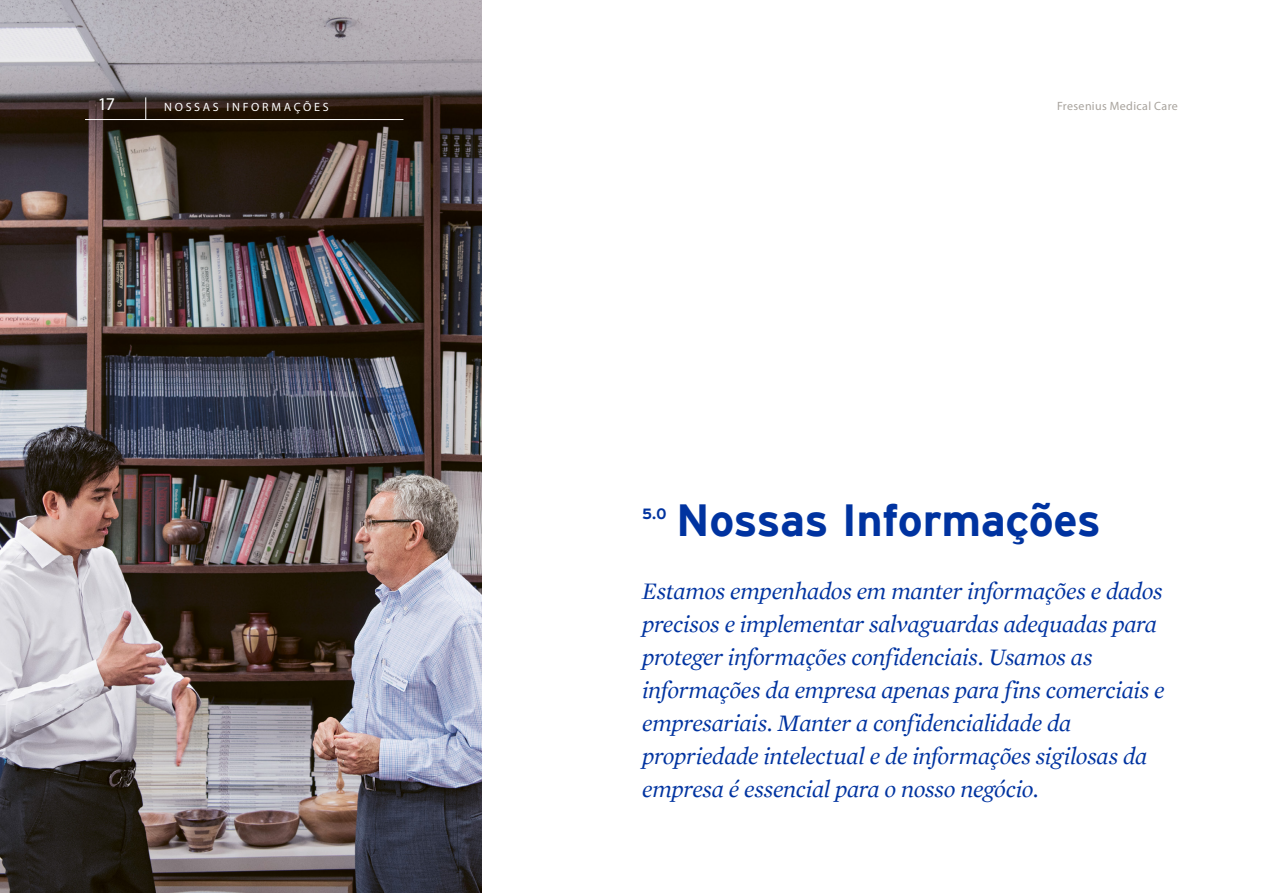
<style>
.page{position:relative;width:1263px;height:893px;background:#fff}
.page>*{position:absolute;margin:0;border:0;box-sizing:border-box;transform-origin:0 0}
.Headline_Interstate{font:700 45px "Interstate";letter-spacing:-.015em;color:#0033a0}
.Display_A2_Mercury{font:italic 24px/33px "Mercury Text G1";letter-spacing:-.02em;color:#0033a0}
.Fließtext_1__Absatz{font:18px "Myriad Pro";color:#fff}
.Fließtext_1__Absatz-2{font:700 15px "Interstate";color:#0033a0}
.Fließtext_1__Absatz-3{font:12px "Myriad Pro";letter-spacing:.025em;color:#a8a39d}
.Fließtext_1__Absatz-4{font:12px "Myriad Pro";letter-spacing:.23em;color:#fff}
</style>
<div class="page">
<img style="left:0;top:0;width:482px;height:893px">
<hr style="left:85px;top:119px;width:318px;height:1px;background:#fff">
<svg style="left:145px;top:97px;width:1px;height:22px"></svg>
<p class="Fließtext_1__Absatz" style="left:98px;top:93px;width:19px">17</p>
<p class="Fließtext_1__Absatz-4" style="left:164px;top:99px;width:166px">NOSSAS INFORMAÇÕES</p>
<p class="Fließtext_1__Absatz-3" style="left:1057px;top:99px;width:122px">Fresenius Medical Care</p>
<p class="Fließtext_1__Absatz-2" style="left:642px;top:506px;width:26px">5.0</p>
<p class="Headline_Interstate" style="left:676px;top:495px;width:426px">Nossas Informações</p>
<p class="Display_A2_Mercury" style="left:642px;top:574px;width:524px">Estamos empenhados em manter informações e dados precisos e implementar salvaguardas adequadas para proteger informações confidenciais. Usamos as informações da empresa apenas para fins comerciais e empresariais. Manter a confidencialidade da propriedade intelectual e de informações sigilosas da empresa é essencial para o nosso negócio.</p>
</div>
